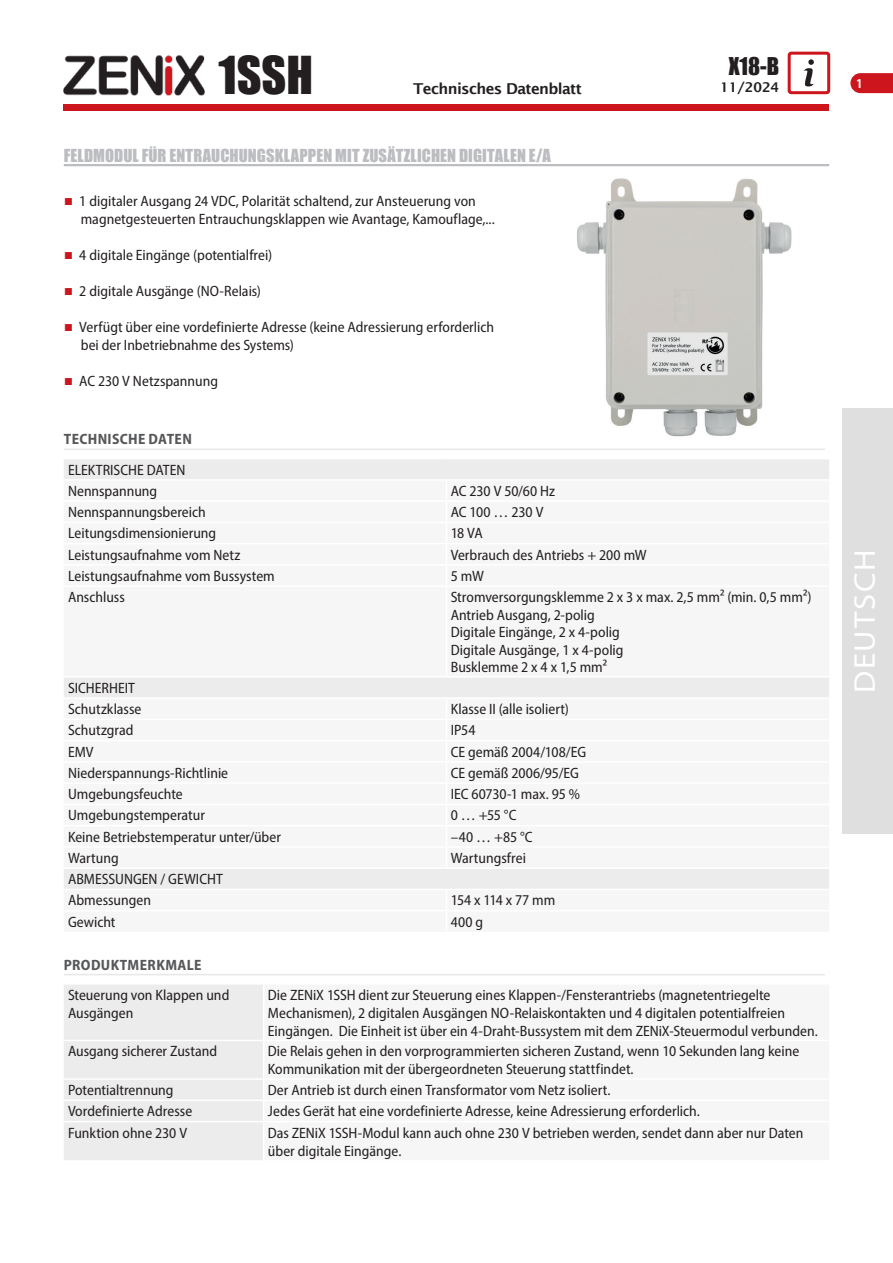
<style>
.page{position:relative;width:893px;height:1263px;background:#fff}
.page>*{position:absolute;margin:0;border:0;box-sizing:border-box;transform-origin:0 0}
.t1{font:48px "Impact";color:#231f20}
.t2{font:semi-expanded 30px "Myriad Pro";letter-spacing:.055em;color:#fff}
.t3{font:22.5px "Impact";color:#231f20}
.Titel{font:16.5px "Impact";letter-spacing:.01em;color:#bcbdc0}
.Tekst{font:semi-condensed 15px/18px "Myriad Pro";color:#231f20}
.SubTitel{font:700 semi-condensed 15px "Myriad Pro";letter-spacing:.025em;color:#57585a}
.t4{font:600 15px "Lucida Sans";letter-spacing:-.04em;color:#231f20}
.Tekst-2{font:semi-condensed 15px "Myriad Pro";letter-spacing:-.025em;color:#231f20}
.t5{font:600 13.5px "Lucida Sans";color:#231f20}
.t6{font:700 condensed 13.5px "Myriad Pro";color:#fff}
.s1{font-family:"Lucida Sans Unicode";font-stretch:normal;font-size:12px;color:#cd151d}
</style>
<div class="page">
<div style="left:64px;top:104px;width:765px;height:7px;background:#cd151d"></div>
<svg style="left:850px;top:73px;width:43px;height:20px"></svg>
<img style="left:63px;top:55px;width:142px;height:41px">
<svg style="left:804px;top:59px;width:10px;height:28px"></svg>
<div style="left:788px;top:52px;width:42px;height:42px;border:3px solid #cd151d;border-radius:2px"></div>
<img style="left:555px;top:166px;width:259px;height:271px">
<div style="left:842px;top:409px;width:51px;height:425px;background:#dfdfdf"></div>
<hr style="left:64px;top:164px;width:765px;height:2px;background:#bcbdc0">
<div style="left:64px;top:459px;width:765px;height:20px;background:#ececec"></div>
<svg style="left:64px;top:678px;width:765px;height:211px;fill:#f6f6f6"></svg>
<hr style="left:64px;top:697px;width:382px;height:2px;background:#fff">
<hr style="left:446px;top:697px;width:383px;height:2px;background:#fff">
<hr style="left:64px;top:719px;width:382px;height:1px;background:#fff">
<hr style="left:446px;top:719px;width:383px;height:1px;background:#fff">
<hr style="left:64px;top:740px;width:382px;height:1px;background:#fff">
<hr style="left:446px;top:740px;width:383px;height:1px;background:#fff">
<hr style="left:64px;top:761px;width:382px;height:2px;background:#fff">
<hr style="left:446px;top:761px;width:383px;height:2px;background:#fff">
<hr style="left:64px;top:782px;width:382px;height:2px;background:#fff">
<hr style="left:446px;top:782px;width:383px;height:2px;background:#fff">
<hr style="left:64px;top:804px;width:382px;height:1px;background:#fff">
<hr style="left:446px;top:804px;width:383px;height:1px;background:#fff">
<hr style="left:64px;top:825px;width:382px;height:1px;background:#fff">
<hr style="left:446px;top:825px;width:383px;height:1px;background:#fff">
<hr style="left:64px;top:846px;width:382px;height:2px;background:#fff">
<hr style="left:446px;top:846px;width:383px;height:2px;background:#fff">
<svg style="left:446px;top:699px;width:1px;height:168px"></svg>
<hr style="left:64px;top:867px;width:382px;height:2px;background:#fff">
<hr style="left:446px;top:867px;width:383px;height:2px;background:#fff">
<hr style="left:64px;top:449px;width:761px;height:1px;background:#e6e7e9">
<div style="left:64px;top:985px;width:199px;height:175px;background:#ececec"></div>
<hr style="left:64px;top:1121px;width:200px;height:1px;background:#fff">
<hr style="left:64px;top:974px;width:761px;height:1px;background:#e6e7e9">
<h1 class="t1" style="left:218px;top:38px;width:96px">1SSH</h1>
<p class="t4" style="left:413px;top:80px;width:170px">Technisches Datenblatt</p>
<p class="Titel" style="left:64px;top:143px;width:489px">FELDMODUL FÜR ENTRAUCHUNGSKLAPPEN MIT ZUSÄTZLICHEN DIGITALEN E/A</p>
<p class="Tekst" style="left:81px;top:192px;width:415px;text-indent:-17px"><span class="s1">∎</span> 1 digitaler Ausgang 24 VDC, Polarität schaltend, zur Ansteuerung von magnetgesteuerten Entrauchungsklappen wie Avantage, Kamouflage,...</p>
<p class="Tekst" style="left:64px;top:246px;width:210px"><span class="s1">∎</span> 4 digitale Eingänge (potentialfrei)</p>
<p class="Tekst" style="left:64px;top:282px;width:199px"><span class="s1">∎</span> 2 digitale Ausgänge (NO-Relais)</p>
<p class="Tekst" style="left:81px;top:318px;width:415px;text-indent:-17px"><span class="s1">∎</span> Verfügt über eine vordefinierte Adresse (keine Adressierung erforderlich bei der Inbetriebnahme des Systems)</p>
<p class="Tekst" style="left:64px;top:372px;width:156px"><span class="s1">∎</span> AC 230 V Netzspannung</p>
<h3 class="t3" style="left:729px;top:49px;width:52px">X18-B</h3>
<p class="t5" style="left:720px;top:80px;width:61px">11/2024</p>
<p class="t6" style="left:856px;top:75px;width:7px">1</p>
<p class="SubTitel" style="left:64px;top:430px;width:129px">TECHNISCHE DATEN</p>
<p class="Tekst" style="left:68px;top:460px;width:119px">ELEKTRISCHE DATEN</p>
<p class="Tekst" style="left:68px;top:482px;width:91px">Nennspannung</p>
<p class="Tekst" style="left:451px;top:482px;width:106px">AC 230 V 50/60 Hz</p>
<p class="Tekst" style="left:68px;top:503px;width:139px">Nennspannungsbereich</p>
<p class="Tekst" style="left:451px;top:503px;width:94px">AC 100 … 230 V</p>
<p class="Tekst" style="left:68px;top:524px;width:150px">Leitungsdimensionierung</p>
<p class="Tekst" style="left:451px;top:524px;width:34px">18 VA</p>
<p class="Tekst" style="left:68px;top:545px;width:174px">Leistungsaufnahme vom Netz</p>
<p class="Tekst" style="left:451px;top:545px;width:197px">Verbrauch des Antriebs + 200 mW</p>
<p class="Tekst" style="left:68px;top:567px;width:208px">Leistungsaufnahme vom Bussystem</p>
<p class="Tekst" style="left:451px;top:567px;width:35px">5 mW</p>
<p class="Tekst" style="left:68px;top:588px;width:58px">Anschluss</p>
<p class="Tekst" style="left:451px;top:588px;width:362px">Stromversorgungsklemme 2 x 3 x max. 2,5 mm² (min. 0,5 mm²)</p>
<p class="Tekst" style="left:451px;top:605px;width:146px">Antrieb Ausgang, 2-polig</p>
<p class="Tekst" style="left:451px;top:623px;width:171px">Digitale Eingänge, 2 x 4-polig</p>
<p class="Tekst" style="left:451px;top:640px;width:174px">Digitale Ausgänge, 1 x 4-polig</p>
<p class="Tekst" style="left:451px;top:658px;width:158px">Busklemme 2 x 4 x 1,5 mm²</p>
<p class="Tekst" style="left:68px;top:678px;width:68px">SICHERHEIT</p>
<p class="Tekst" style="left:68px;top:700px;width:75px">Schutzklasse</p>
<p class="Tekst" style="left:451px;top:700px;width:120px">Klasse II (alle isoliert)</p>
<p class="Tekst" style="left:68px;top:721px;width:67px">Schutzgrad</p>
<p class="Tekst" style="left:451px;top:721px;width:26px">IP54</p>
<p class="Tekst" style="left:68px;top:742px;width:27px">EMV</p>
<p class="Tekst" style="left:451px;top:742px;width:137px">CE gemäß 2004/108/EG</p>
<p class="Tekst" style="left:68px;top:763px;width:162px">Niederspannungs-Richtlinie</p>
<p class="Tekst" style="left:451px;top:763px;width:130px">CE gemäß 2006/95/EG</p>
<p class="Tekst" style="left:68px;top:785px;width:116px">Umgebungsfeuchte</p>
<p class="Tekst" style="left:451px;top:785px;width:131px">IEC 60730-1 max. 95 %</p>
<p class="Tekst" style="left:68px;top:806px;width:138px">Umgebungstemperatur</p>
<p class="Tekst" style="left:451px;top:806px;width:67px">0 … +55 °C</p>
<p class="Tekst" style="left:68px;top:827px;width:214px">Keine Betriebstemperatur unter/über</p>
<p class="Tekst" style="left:451px;top:827px;width:83px">–40 … +85 °C</p>
<p class="Tekst" style="left:68px;top:849px;width:52px">Wartung</p>
<p class="Tekst" style="left:451px;top:849px;width:77px">Wartungsfrei</p>
<p class="Tekst" style="left:68px;top:870px;width:156px">ABMESSUNGEN / GEWICHT</p>
<p class="Tekst" style="left:68px;top:891px;width:85px">Abmessungen</p>
<p class="Tekst-2" style="left:451px;top:891px;width:106px">154 x 114 x 77 mm</p>
<p class="Tekst" style="left:68px;top:912px;width:49px">Gewicht</p>
<p class="Tekst" style="left:451px;top:912px;width:34px">400 g</p>
<p class="SubTitel" style="left:64px;top:955px;width:139px">PRODUKTMERKMALE</p>
<p class="Tekst" style="left:68px;top:985px;width:163px">Steuerung von Klappen und<br>Ausgängen</p>
<p class="Tekst" style="left:268px;top:985px;width:551px">Die ZENiX 1SSH dient zur Steuerung eines Klappen-/Fensterantriebs (magnetentriegelte<br>Mechanismen), 2 digitalen Ausgängen NO-Relaiskontakten und 4 digitalen potentialfreien<br>Eingängen. Die Einheit ist über ein 4-Draht-Bussystem mit dem ZENiX-Steuermodul verbunden.</p>
<p class="Tekst" style="left:68px;top:1042px;width:151px">Ausgang sicherer Zustand</p>
<p class="Tekst" style="left:268px;top:1042px;width:533px">Die Relais gehen in den vorprogrammierten sicheren Zustand, wenn 10 Sekunden lang keine<br>Kommunikation mit der übergeordneten Steuerung stattfindet.</p>
<p class="Tekst" style="left:68px;top:1081px;width:107px">Potentialtrennung</p>
<p class="Tekst" style="left:268px;top:1081px;width:344px">Der Antrieb ist durch einen Transformator vom Netz isoliert.</p>
<p class="Tekst" style="left:68px;top:1102px;width:126px">Vordefinierte Adresse</p>
<p class="Tekst" style="left:268px;top:1102px;width:434px">Jedes Gerät hat eine vordefinierte Adresse, keine Adressierung erforderlich.</p>
<p class="Tekst" style="left:68px;top:1123px;width:121px">Funktion ohne 230 V</p>
<p class="Tekst" style="left:268px;top:1123px;width:537px">Das ZENiX 1SSH-Modul kann auch ohne 230 V betrieben werden, sendet dann aber nur Daten über digitale Eingänge.</p>
<h2 class="t2" style="left:846px;top:693px;width:145px;rotate:-90deg">DEUTSCH</h2>
</div>
